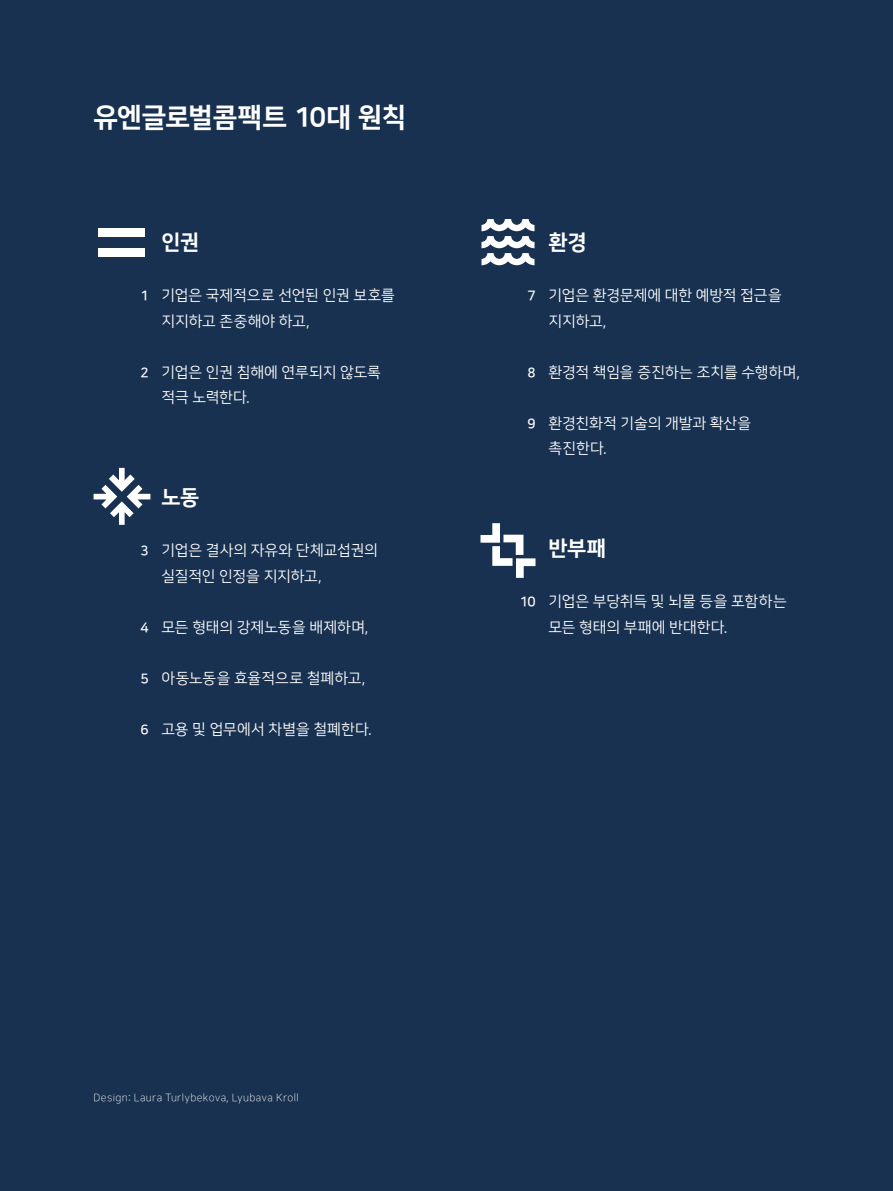
<style>
.page{position:relative;width:893px;height:1191px;background:#183150}
.page>*{position:absolute;margin:0;border:0;box-sizing:border-box;transform-origin:0 0}
.t1{font:27px "Nanum Square EB";letter-spacing:-.02em;color:#fff}
.t2{font:21px "Nanum Square EB";letter-spacing:-.02em;color:#fff}
.t3{font:15px/25.5px "Nanum Square OTFR";color:#fff}
.t4{font:13.5px "Nanum Square OTFB";color:#fff}
.t5{font:10.5px "Nanum Square L";letter-spacing:.04em;color:#fff}
</style>
<div class="page">
<svg style="left:480px;top:523px;width:55px;height:55px"></svg>
<svg style="left:94px;top:468px;width:56px;height:57px"></svg>
<svg style="left:481px;top:219px;width:53px;height:46px"></svg>
<div style="left:99px;top:228px;width:46px;height:8px;background:#fff"></div>
<div style="left:99px;top:248px;width:46px;height:8px;background:#fff"></div>
<h1 class="t1" style="left:94px;top:103px;width:314px">유엔글로벌콤팩트 10대 원칙</h1>
<p class="t4" style="left:141px;top:289px;width:10px">1</p>
<p class="t4" style="left:141px;top:365px;width:10px">2</p>
<h2 class="t2" style="left:162px;top:231px;width:39px">인권</h2>
<p class="t3" style="left:162px;top:283px;width:235px">기업은 국제적으로 선언된 인권 보호를 지지하고 존중해야 하고,</p>
<p class="t3" style="left:162px;top:360px;width:221px">기업은 인권 침해에 연루되지 않도록 적극 노력한다.</p>
<p class="t4" style="left:141px;top:544px;width:10px">3</p>
<p class="t4" style="left:141px;top:620px;width:10px">4</p>
<p class="t4" style="left:141px;top:671px;width:10px">5</p>
<p class="t4" style="left:141px;top:722px;width:10px">6</p>
<h2 class="t2" style="left:162px;top:486px;width:39px">노동</h2>
<p class="t3" style="left:162px;top:538px;width:218px">기업은 결사의 자유와 단체교섭권의 실질적인 인정을 지지하고,</p>
<p class="t3" style="left:162px;top:615px;width:209px">모든 형태의 강제노동을 배제하며,</p>
<p class="t3" style="left:162px;top:666px;width:205px">아동노동을 효율적으로 철폐하고,</p>
<p class="t3" style="left:162px;top:717px;width:212px">고용 및 업무에서 차별을 철폐한다.</p>
<p class="t4" style="left:528px;top:289px;width:10px">7</p>
<p class="t4" style="left:528px;top:365px;width:10px">8</p>
<p class="t4" style="left:528px;top:416px;width:10px">9</p>
<h2 class="t2" style="left:549px;top:231px;width:40px">환경</h2>
<p class="t3" style="left:549px;top:283px;width:235px">기업은 환경문제에 대한 예방적 접근을 지지하고,</p>
<p class="t3" style="left:549px;top:360px;width:253px">환경적 책임을 증진하는 조치를 수행하며,</p>
<p class="t3" style="left:549px;top:411px;width:204px">환경친화적 기술의 개발과 확산을 촉진한다.</p>
<p class="t4" style="left:520px;top:595px;width:18px">10</p>
<h2 class="t2" style="left:549px;top:537px;width:59px">반부패</h2>
<p class="t3" style="left:549px;top:589px;width:240px">기업은 부당취득 및 뇌물 등을 포함하는 모든 형태의 부패에 반대한다.</p>
<p class="t5" style="left:94px;top:1092px;width:207px">Design: Laura Turlybekova, Lyubava Kroll</p>
</div>
